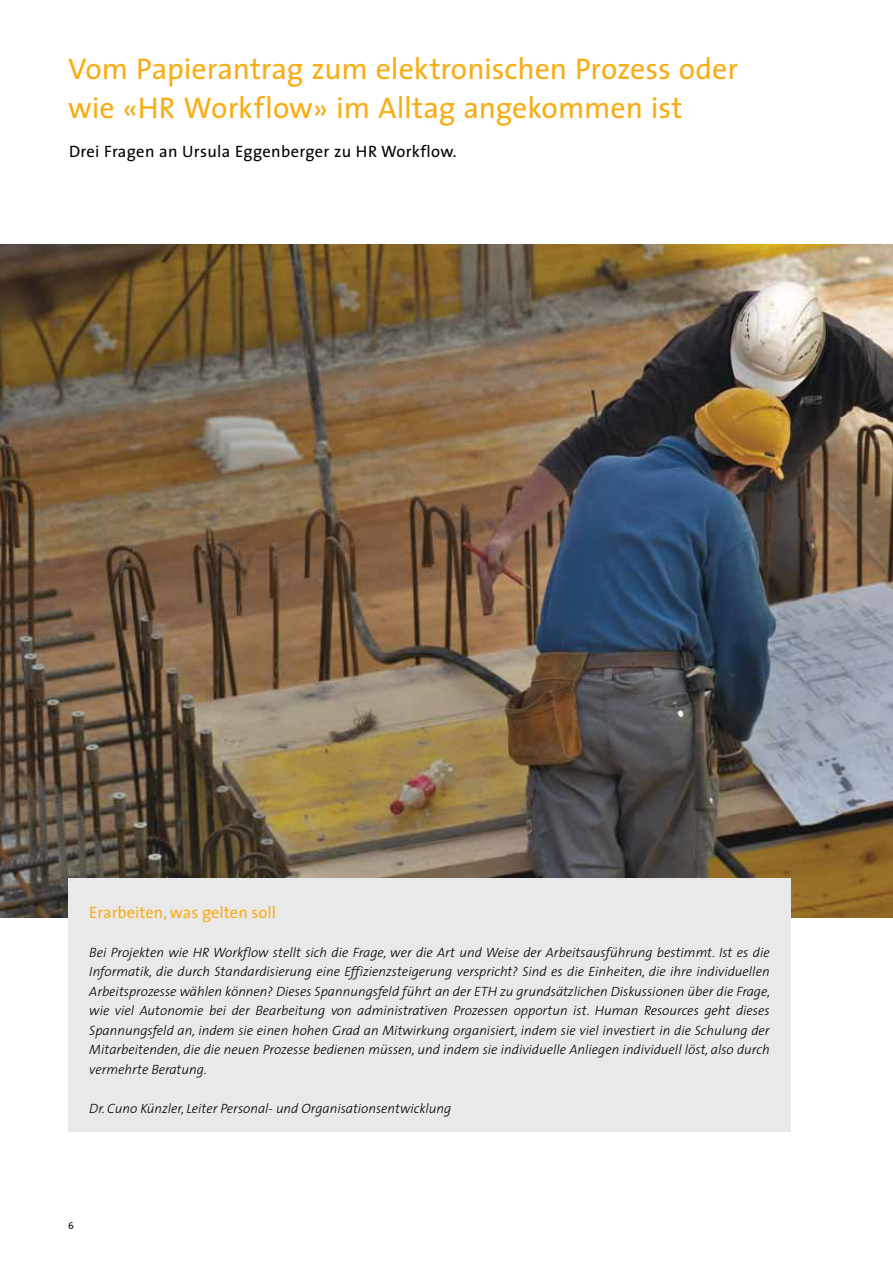
<style>
.page{position:relative;width:893px;height:1263px;background:#fff}
.page>*{position:absolute;margin:0;border:0;box-sizing:border-box;transform-origin:0 0}
.t1{font:30px/39px "The Sans";letter-spacing:-.005em;color:#f8ad14}
.t2{font:16.5px "The Sans";letter-spacing:.02em;color:#000}
.t3{font:16.5px "The Sans";color:#f8ad14}
.t4{font:italic 300 13.5px/19.5px "The Sans";color:#000;text-align:justify}
.t5{font:9.75px "The Sans";color:#000}
</style>
<div class="page">
<img style="left:0;top:244px;width:893px;height:674px">
<div style="left:68px;top:879px;width:723px;height:253px;background:#e9e9e9"></div>
<h1 class="t1" style="left:68px;top:49px;width:671px">Vom Papierantrag zum elektronischen Prozess oder wie «HR Workflow» im Alltag angekommen ist</h1>
<p class="t2" style="left:69px;top:138px;width:389px">Drei Fragen an Ursula Eggenberger zu HR Workflow.</p>
<p class="t3" style="left:89px;top:898px;width:188px">Erarbeiten, was gelten soll</p>
<p class="t4" style="left:89px;top:942px;width:682px">Bei Projekten wie HR Workflow stellt sich die Frage, wer die Art und Weise der Arbeitsausführung bestimmt. Ist es die Informatik, die durch Standardisierung eine Effizienzsteigerung verspricht? Sind es die Einheiten, die ihre individuellen Arbeitsprozesse wählen können? Dieses Spannungsfeld führt an der ETH zu grundsätzlichen Diskussionen über die Frage, wie viel Autonomie bei der Bearbeitung von administrativen Prozessen opportun ist. Human Resources geht dieses Spannungsfeld an, indem sie einen hohen Grad an Mitwirkung organisiert, indem sie viel investiert in die Schulung der Mitarbeitenden, die die neuen Prozesse bedienen müssen, und indem sie individuelle Anliegen individuell löst, also durch vermehrte Beratung.</p>
<p class="t4" style="left:89px;top:1098px;width:364px">Dr. Cuno Künzler, Leiter Personal- und Organisationsentwicklung</p>
<p class="t5" style="left:68px;top:1217px;width:7px">6</p>
</div>
